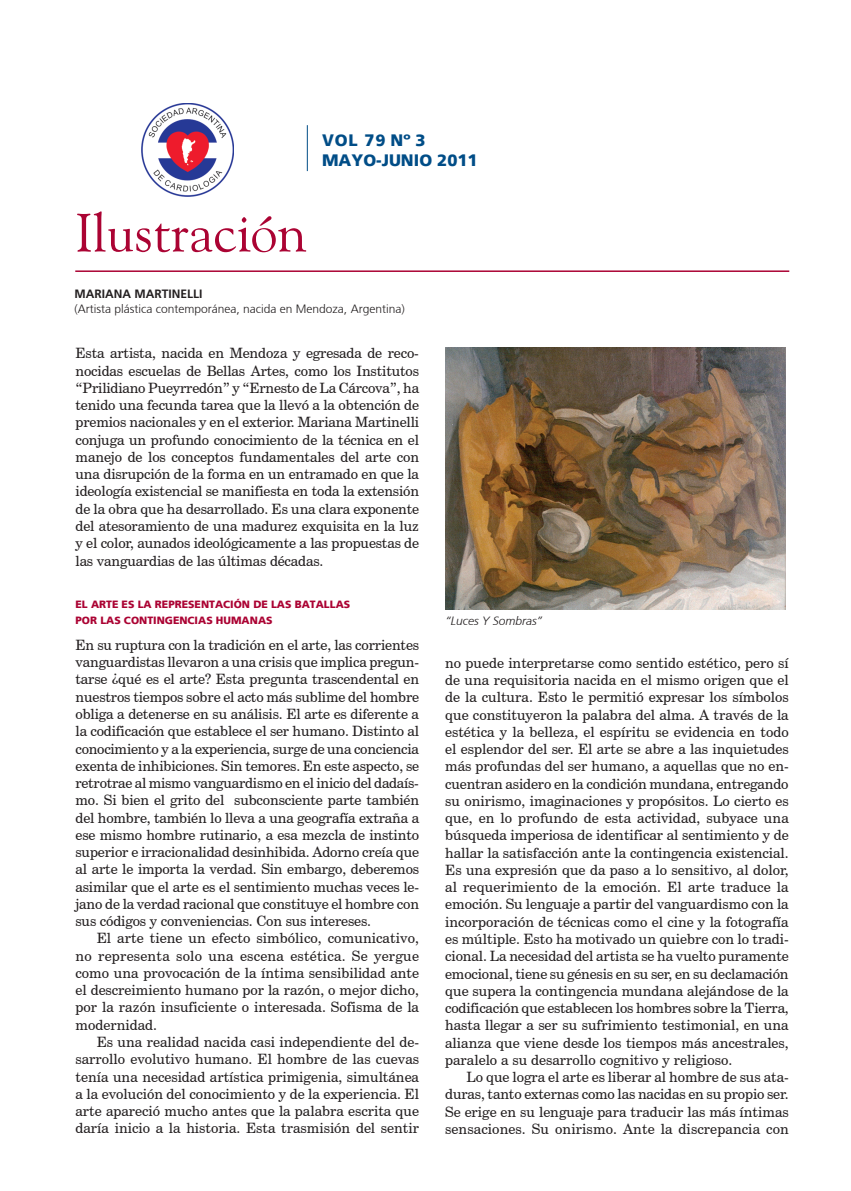
<style>
.page{position:relative;width:851px;height:1191px;background:#fff}
.page>*{position:absolute;margin:0;border:0;box-sizing:border-box;transform-origin:0 0}
.t1{font:54px "Goudy Old Style BT";color:#ab0333}
.t2{font:900 16.5px/19.8px "Frutiger";color:#004d87}
.t3{font:14.25px/17.2px "Century Schoolbook BT";color:#231f20;text-align:justify}
.t4{font:300 12px "Frutiger";color:#231f20}
.t5{font:700 12px "Frutiger";color:#231f20}
.t6{font:italic 300 12px "Frutiger";color:#231f20}
.t7{font:900 10.5px/16.5px "Frutiger";color:#ab0333}
</style>
<div class="page">
<img style="left:141px;top:104px;width:93px;height:92px">
<hr style="left:75px;top:270px;width:714px;height:2px;background:#ab0333">
<hr style="left:307px;top:125px;width:1px;height:46px;background:#004d87">
<img style="left:445px;top:347px;width:340px;height:262px">
<p class="t2" style="left:322px;top:130px;width:157px">VOL 79 Nº 3<br>MAYO-JUNIO 2011</p>
<h1 class="t1" style="left:75px;top:199px;width:233px">Ilustración</h1>
<p class="t5" style="left:74px;top:287px;width:129px">MARIANA MARTINELLI</p>
<p class="t4" style="left:74px;top:302px;width:332px">(Artista plástica contemporánea, nacida en Mendoza, Argentina)</p>
<p class="t3" style="left:75px;top:344px;width:345px">Esta artista, nacida en Mendoza y egresada de reco&shy;nocidas escuelas de Bellas Artes, como los Institutos “Prilidiano Pueyrredón” y “Ernesto de La Cárcova”, ha tenido una fecunda tarea que la llevó a la obtención de premios nacionales y en el exterior. Mariana Martinelli conjuga un profundo conocimiento de la técnica en el manejo de los conceptos fundamentales del arte con una disrupción de la forma en un entramado en que la ideología existencial se manifiesta en toda la extensión de la obra que ha desarrollado. Es una clara exponente del atesoramiento de una madurez exquisita en la luz y el color, aunados ideológicamente a las propuestas de las vanguardias de las últimas décadas.</p>
<p class="t7" style="left:75px;top:595px;width:276px">EL ARTE ES LA REPRESENTACIÓN DE LAS BATALLAS<br>POR LAS CONTINGENCIAS HUMANAS</p>
<p class="t3" style="left:75px;top:636px;width:345px">En su ruptura con la tradición en el arte, las corrientes vanguardistas llevaron a una crisis que implica pregun&shy;tarse ¿qué es el arte? Esta pregunta trascendental en nuestros tiempos sobre el acto más sublime del hombre obliga a detenerse en su análisis. El arte es diferente a la codificación que establece el ser humano. Distinto al conocimiento y a la experiencia, surge de una conciencia exenta de inhibiciones. Sin temores. En este aspecto, se retrotrae al mismo vanguardismo en el inicio del dadaís&shy;mo. Si bien el grito del subconsciente parte también del hombre, también lo lleva a una geografía extraña a ese mismo hombre rutinario, a esa mezcla de instinto superior e irracionalidad desinhibida. Adorno creía que al arte le importa la verdad. Sin embargo, deberemos asimilar que el arte es el sentimiento muchas veces le&shy;jano de la verdad racional que constituye el hombre con sus códigos y conveniencias. Con sus intereses.</p>
<p class="t3" style="left:75px;top:929px;width:345px;text-indent:21px">El arte tiene un efecto simbólico, comunicativo, no representa solo una escena estética. Se yergue como una provocación de la íntima sensibilidad ante el descreimiento humano por la razón, o mejor dicho, por la razón insuficiente o interesada. Sofisma de la modernidad.</p>
<p class="t3" style="left:75px;top:1033px;width:345px;text-indent:21px">Es una realidad nacida casi independiente del de&shy;sarrollo evolutivo humano. El hombre de las cuevas tenía una necesidad artística primigenia, simultánea a la evolución del conocimiento y de la experiencia. El arte apareció mucho antes que la palabra escrita que daría inicio a la historia. Esta trasmisión del sentir</p>
<p class="t6" style="left:445px;top:613px;width:98px">“Luces Y Sombras”</p>
<p class="t3" style="left:445px;top:654px;width:345px">no puede interpretarse como sentido estético, pero sí de una requisitoria nacida en el mismo origen que el de la cultura. Esto le permitió expresar los símbolos que constituyeron la palabra del alma. A través de la estética y la belleza, el espíritu se evidencia en todo el esplendor del ser. El arte se abre a las inquietudes más profundas del ser humano, a aquellas que no en&shy;cuentran asidero en la condición mundana, entregando su onirismo, imaginaciones y propósitos. Lo cierto es que, en lo profundo de esta actividad, subyace una búsqueda imperiosa de identificar al sentimiento y de hallar la satisfacción ante la contingencia existencial.<br>Es una expresión que da paso a lo sensitivo, al dolor, al requerimiento de la emoción. El arte traduce la emoción. Su lenguaje a partir del vanguardismo con la incorporación de técnicas como el cine y la fotografía es múltiple. Esto ha motivado un quiebre con lo tradi&shy;cional. La necesidad del artista se ha vuelto puramente emocional, tiene su génesis en su ser, en su declamación que supera la contingencia mundana alejándose de la codificación que establecen los hombres sobre la Tierra, hasta llegar a ser su sufrimiento testimonial, en una alianza que viene desde los tiempos más ancestrales, paralelo a su desarrollo cognitivo y religioso.</p>
<p class="t3" style="left:445px;top:1068px;width:345px;text-indent:21px">Lo que logra el arte es liberar al hombre de sus ata&shy;duras, tanto externas como las nacidas en su propio ser.<br>Se erige en su lenguaje para traducir las más íntimas sensaciones. Su onirismo. Ante la discrepancia con</p>
</div>
